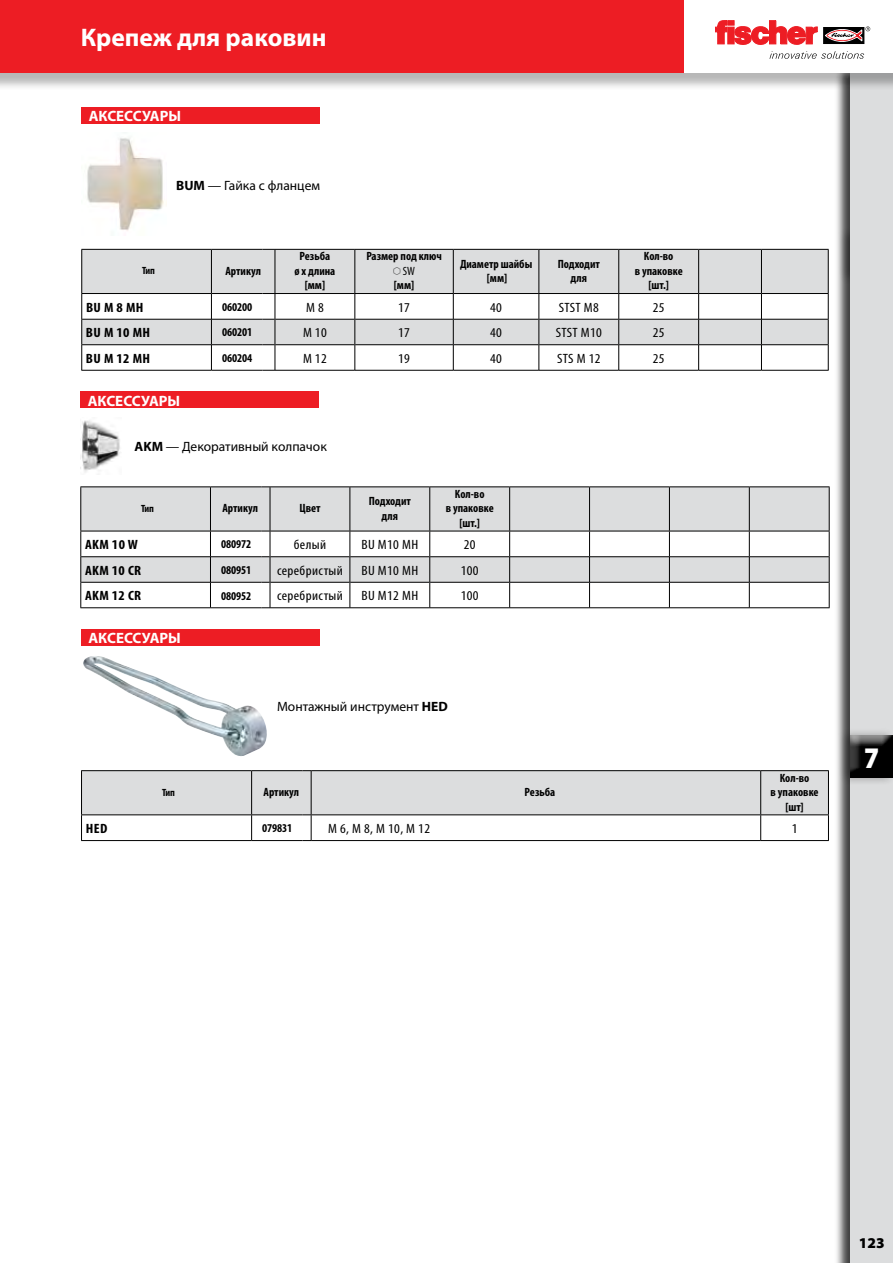
<style>
.page{position:relative;width:893px;height:1263px;background:#fff}
.page>*{position:absolute;margin:0;border:0;box-sizing:border-box;transform-origin:0 0}
.t1{font:900 30px "Myriad Pro";color:#fff;scale:.88 1}
.t2{font:700 25.5px "Myriad Pro";color:#fff}
.t3{font:700 15px "Myriad Pro";color:#fff}
.t4{font:900 15px "Myriad Pro";color:#000}
.t5{font:condensed 13.5px "Myriad Pro";letter-spacing:.025em;color:#000;scale:1.1 1}
.t6{font:13.5px "Myriad Pro";color:#000}
.t7{font:700 condensed 13.5px "Myriad Pro";letter-spacing:.025em;color:#000;scale:1.1 1}
.t8{font:700 condensed 12px/14.4px "Myriad Pro";letter-spacing:-.005em;color:#000;text-align:center}
.t9{font:condensed 12px "Myriad Pro";color:#000}
.t10{font:700 condensed 10.5px "Myriad Pro";letter-spacing:-.035em;color:#000}
.s1{font-weight:700}
</style>
<div class="page">
<div style="left:834px;top:64px;width:59px;height:1199px;background:#000;opacity:.75"></div>
<div style="left:850px;top:72px;width:43px;height:1191px;background:#dcddde"></div>
<div style="left:0;top:0;width:893px;height:91px;background:#000;opacity:.29"></div>
<div style="left:0;top:0;width:893px;height:72px;background:#ed1d24"></div>
<div style="left:685px;top:0;width:208px;height:72px;background:#fff"></div>
<svg style="left:823px;top:27px;width:41px;height:17px"></svg>
<svg style="left:715px;top:21px;width:102px;height:24px"></svg>
<svg style="left:825px;top:26px;width:45px;height:15px"></svg>
<svg style="left:769px;top:51px;width:95px;height:8px"></svg>
<div style="left:838px;top:727px;width:55px;height:59px;background:#000;opacity:.3"></div>
<div style="left:849px;top:734px;width:44px;height:45px;background:#000;opacity:.75"></div>
<hr style="left:892px;top:735px;width:1px;height:43px;background:#000">
<div style="left:82px;top:107px;width:238px;height:17px;background:#ed1d24"></div>
<img style="left:87px;top:138px;width:80px;height:93px">
<svg style="left:80px;top:486px;width:750px;height:122px"></svg>
<hr style="left:270px;top:607px;width:80px;height:1px;background:#000">
<hr style="left:350px;top:607px;width:80px;height:1px;background:#000">
<hr style="left:430px;top:607px;width:80px;height:1px;background:#000">
<hr style="left:510px;top:607px;width:80px;height:1px;background:#000">
<hr style="left:590px;top:607px;width:79px;height:1px;background:#000">
<hr style="left:669px;top:607px;width:80px;height:1px;background:#000">
<hr style="left:749px;top:607px;width:81px;height:1px;background:#000">
<div style="left:81px;top:392px;width:238px;height:16px;background:#ed1d24"></div>
<img style="left:81px;top:420px;width:39px;height:53px">
<svg style="left:81px;top:770px;width:748px;height:71px"></svg>
<div style="left:82px;top:629px;width:238px;height:17px;background:#ed1d24"></div>
<img style="left:83px;top:656px;width:184px;height:100px">
<svg style="left:81px;top:249px;width:748px;height:122px"></svg>
<h2 class="t2" style="left:81px;top:20px;width:247px">Крепеж для раковин</h2>
<p class="t3" style="left:89px;top:106px;width:94px">АКСЕССУАРЫ</p>
<p class="t6" style="left:176px;top:177px;width:145px"><span class="s1">BUM</span> — Гайка с фланцем</p>
<p class="t10" style="left:142px;top:264px;width:14px">Тип</p>
<p class="t8" style="left:225px;top:263px;width:37px">Артикул</p>
<p class="t8" style="left:294px;top:249px;width:42px">Резьба<br>ø x длина [мм]</p>
<p class="t8" style="left:366px;top:249px;width:77px">Размер под ключ</p>
<p class="t9" style="left:403px;top:264px;width:14px">SW</p>
<p class="t8" style="left:394px;top:278px;width:22px">[мм]</p>
<p class="t8" style="left:460px;top:256px;width:74px">Диаметр шайбы [мм]</p>
<p class="t8" style="left:558px;top:256px;width:44px">Подходит для</p>
<p class="t8" style="left:635px;top:249px;width:49px">Кол-во<br>в упаковке [шт.]</p>
<p class="t7" style="left:86px;top:299px;width:54px">BU M 8 MH</p>
<p class="t8" style="left:222px;top:299px;width:32px">060200</p>
<p class="t5" style="left:306px;top:299px;width:18px">M 8</p>
<p class="t5" style="left:398px;top:299px;width:12px">17</p>
<p class="t5" style="left:490px;top:299px;width:12px">40</p>
<p class="t5" style="left:559px;top:299px;width:38px">STST M8</p>
<p class="t5" style="left:653px;top:299px;width:12px">25</p>
<p class="t7" style="left:86px;top:324px;width:60px">BU M 10 MH</p>
<p class="t8" style="left:222px;top:325px;width:32px">060201</p>
<p class="t5" style="left:303px;top:324px;width:23px">M 10</p>
<p class="t5" style="left:398px;top:324px;width:12px">17</p>
<p class="t5" style="left:490px;top:324px;width:12px">40</p>
<p class="t5" style="left:556px;top:324px;width:44px">STST M10</p>
<p class="t5" style="left:653px;top:324px;width:12px">25</p>
<p class="t7" style="left:86px;top:350px;width:60px">BU M 12 MH</p>
<p class="t8" style="left:222px;top:351px;width:32px">060204</p>
<p class="t5" style="left:303px;top:350px;width:23px">M 12</p>
<p class="t5" style="left:398px;top:350px;width:12px">19</p>
<p class="t5" style="left:490px;top:350px;width:12px">40</p>
<p class="t5" style="left:557px;top:350px;width:41px">STS M 12</p>
<p class="t5" style="left:653px;top:350px;width:12px">25</p>
<p class="t3" style="left:88px;top:391px;width:94px">АКСЕССУАРЫ</p>
<p class="t6" style="left:135px;top:438px;width:194px"><span class="s1">AKM</span> — Декоративный колпачок</p>
<p class="t10" style="left:141px;top:502px;width:14px">Тип</p>
<p class="t8" style="left:222px;top:501px;width:37px">Артикул</p>
<p class="t8" style="left:299px;top:501px;width:23px">Цвет</p>
<p class="t8" style="left:369px;top:494px;width:44px">Подходит для</p>
<p class="t8" style="left:446px;top:486px;width:49px">Кол-во<br>в упаковке [шт.]</p>
<p class="t7" style="left:85px;top:536px;width:50px">AKM 10 W</p>
<p class="t8" style="left:221px;top:537px;width:32px">080972</p>
<p class="t5" style="left:294px;top:536px;width:31px">белый</p>
<p class="t5" style="left:361px;top:536px;width:53px">BU M10 MH</p>
<p class="t5" style="left:464px;top:536px;width:12px">20</p>
<p class="t7" style="left:85px;top:562px;width:53px">AKM 10 CR</p>
<p class="t8" style="left:221px;top:562px;width:32px">080951</p>
<p class="t5" style="left:277px;top:562px;width:61px">серебристый</p>
<p class="t5" style="left:361px;top:562px;width:53px">BU M10 MH</p>
<p class="t5" style="left:461px;top:562px;width:18px">100</p>
<p class="t7" style="left:85px;top:587px;width:53px">AKM 12 CR</p>
<p class="t8" style="left:221px;top:588px;width:32px">080952</p>
<p class="t5" style="left:277px;top:587px;width:61px">серебристый</p>
<p class="t5" style="left:361px;top:587px;width:53px">BU M12 MH</p>
<p class="t5" style="left:461px;top:587px;width:18px">100</p>
<p class="t3" style="left:88px;top:628px;width:94px">АКСЕССУАРЫ</p>
<p class="t6" style="left:277px;top:698px;width:172px">Монтажный инструмент <span class="s1">HED</span></p>
<p class="t10" style="left:162px;top:785px;width:14px">Тип</p>
<p class="t8" style="left:264px;top:785px;width:37px">Артикул</p>
<p class="t8" style="left:525px;top:785px;width:32px">Резьба</p>
<p class="t8" style="left:771px;top:770px;width:49px">Кол-во<br>в упаковке [шт]</p>
<p class="t7" style="left:86px;top:820px;width:21px">HED</p>
<p class="t8" style="left:262px;top:821px;width:32px">079831</p>
<p class="t5" style="left:328px;top:820px;width:94px">M 6, M 8, M 10, M 12</p>
<p class="t5" style="left:792px;top:820px;width:7px">1</p>
<h1 class="t1" style="left:864px;top:738px;width:19px">7</h1>
<p class="t4" style="left:859px;top:1232px;width:27px">123</p>
</div>
